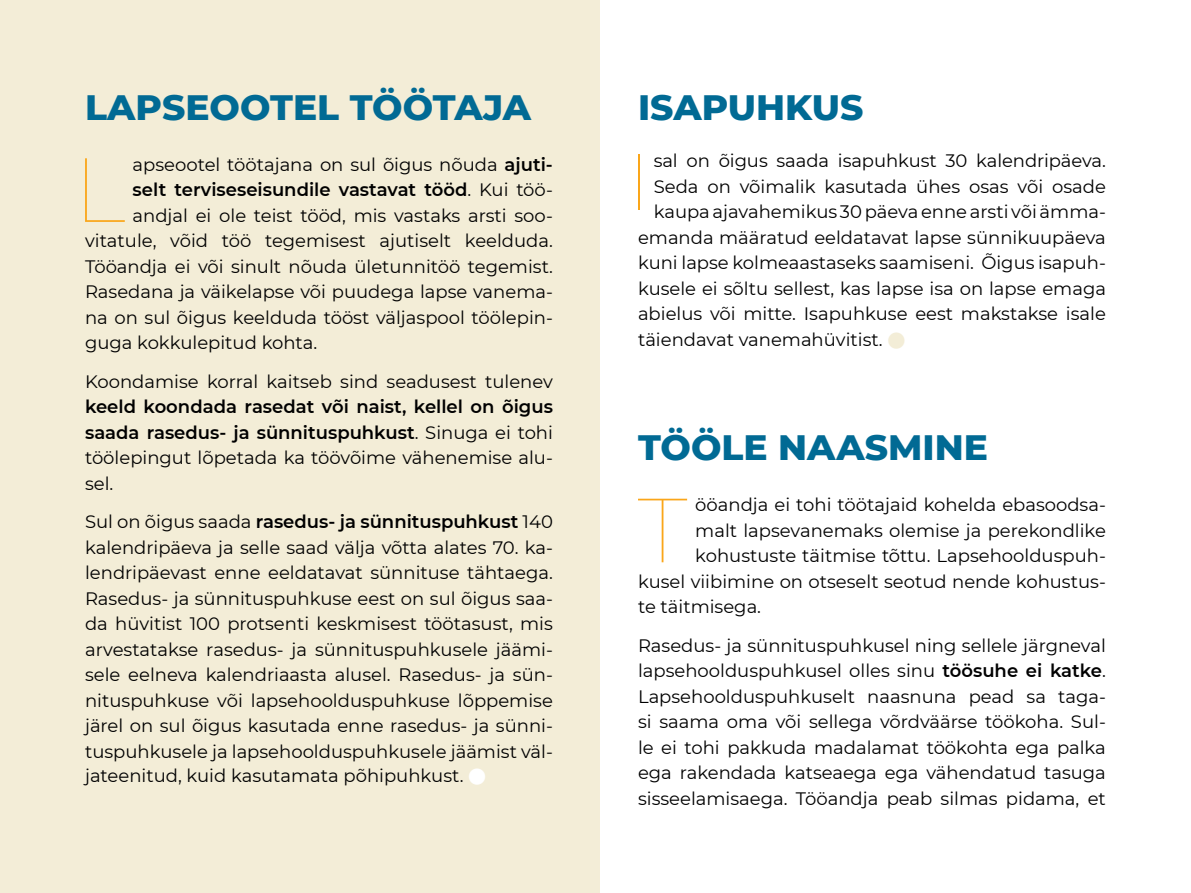
<style>
.page{position:relative;width:1191px;height:893px;background:#fff}
.page>*{position:absolute;margin:0;border:0;box-sizing:border-box;transform-origin:0 0}
.t1{font:100 90.9px "Montserrat";color:#faa61a}
.t2{font:100 79.65px "Montserrat";color:#faa61a}
.t3{font:800 36px "Montserrat";color:#016a94}
.t4{font:18px/25.3px "Montserrat";color:#000;text-align:justify}
.t5{font:600 18px/25.5px "Montserrat";color:#000;text-align:justify}
.s1{color:#f3edd7}
.s2{font-weight:600}
.s3{font-weight:400}
.s4{font-family:"Core Sans N Condensed";font-weight:700;color:#fff}
.s5{color:#fff}
.s6{font-family:"Core Sans N Condensed";font-weight:700;color:#f3edd7}
</style>
<div class="page">
<div style="left:0;top:0;width:600px;height:893px;background:#f3edd7"></div>
<h3 class="t3" style="left:85px;top:81px;width:447px">LAPSEOOTEL TÖÖTAJA</h3>
<h1 class="t1" style="left:73px;top:129px;width:75px">L<span class="s1">I</span></h1>
<p class="t4" style="left:133px;top:151px;width:422px">apseootel töötajana on sul õigus nõuda <span class="s2">ajuti-</span></p>
<p class="t5" style="left:133px;top:176px;width:422px">selt terviseseisundile vastavat tööd<span class="s3">. Kui töö-</span></p>
<p class="t4" style="left:133px;top:202px;width:422px">andjal ei ole teist tööd, mis vastaks arsti soo-</p>
<p class="t4" style="left:85px;top:228px;width:469px">vitatule, võid töö tegemisest ajutiselt keelduda.</p>
<p class="t4" style="left:85px;top:253px;width:469px">Tööandja ei või sinult nõuda ületunnitöö tegemist.</p>
<p class="t4" style="left:85px;top:279px;width:469px">Rasedana ja väikelapse või puudega lapse vanema-</p>
<p class="t4" style="left:85px;top:304px;width:469px">na on sul õigus keelduda tööst väljaspool töölepin-</p>
<p class="t4" style="left:85px;top:330px;width:234px">guga kokkulepitud kohta.</p>
<p class="t4" style="left:85px;top:368px;width:469px">Koondamise korral kaitseb sind seadusest tulenev</p>
<p class="t5" style="left:85px;top:393px;width:469px">keeld koondada rasedat või naist, kellel on õigus saada rasedus- ja sünnituspuhkust<span class="s3">. Sinuga ei tohi töölepingut lõpetada ka töövõime vähenemise alu&shy;sel.</span></p>
<p class="t4" style="left:85px;top:508px;width:469px">Sul on õigus saada <span class="s2">rasedus- ja sünnituspuhkust</span> 140 kalendripäeva ja selle saad välja võtta alates 70. ka&shy;lendripäevast enne eeldatavat sünnituse tähtaega.<br>Rasedus- ja sünnituspuhkuse eest on sul õigus saa&shy;da hüvitist 100 protsenti keskmisest töötasust, mis arvestatakse rasedus- ja sünnituspuhkusele jäämi&shy;sele eelneva kalendriaasta alusel. Rasedus- ja sün&shy;nituspuhkuse või lapsehoolduspuhkuse lõppemise järel on sul õigus kasutada enne rasedus- ja sünni&shy;tuspuhkusele ja lapsehoolduspuhkusele jäämist väl&shy;jateenitud, kuid kasutamata põhipuhkust. <span class="s4">●</span></p>
<h3 class="t3" style="left:638px;top:81px;width:227px">ISAPUHKUS</h3>
<h2 class="t2" style="left:627px;top:129px;width:37px">I<span class="s5">I</span></h2>
<p class="t4" style="left:653px;top:147px;width:453px">sal on õigus saada isapuhkust 30 kalendripäeva.</p>
<p class="t4" style="left:653px;top:173px;width:453px">Seda on võimalik kasutada ühes osas või osade</p>
<p class="t4" style="left:653px;top:198px;width:454px">kaupa ajavahemikus 30 päeva enne arsti või ämma-</p>
<p class="t4" style="left:638px;top:224px;width:469px">emanda määratud eeldatavat lapse sünnikuupäeva</p>
<p class="t4" style="left:638px;top:249px;width:469px">kuni lapse kolmeaastaseks saamiseni. Õigus isapuh-</p>
<p class="t4" style="left:638px;top:275px;width:469px">kusele ei sõltu sellest, kas lapse isa on lapse emaga</p>
<p class="t4" style="left:638px;top:300px;width:469px">abielus või mitte. Isapuhkuse eest makstakse isale</p>
<p class="t4" style="left:638px;top:326px;width:269px">täiendavat vanemahüvitist. <span class="s6">●</span></p>
<h3 class="t3" style="left:638px;top:421px;width:351px">TÖÖLE NAASMINE</h3>
<h1 class="t1" style="left:637px;top:469px;width:68px">T<span class="s5">I</span></h1>
<p class="t4" style="left:695px;top:492px;width:412px">ööandja ei tohi töötajaid kohelda ebasoodsa-</p>
<p class="t4" style="left:695px;top:517px;width:412px">malt lapsevanemaks olemise ja perekondlike</p>
<p class="t4" style="left:695px;top:543px;width:412px">kohustuste täitmise tõttu. Lapsehoolduspuh-</p>
<p class="t4" style="left:638px;top:568px;width:469px">kusel viibimine on otseselt seotud nende kohustus-</p>
<p class="t4" style="left:638px;top:594px;width:125px">te täitmisega.</p>
<p class="t4" style="left:638px;top:632px;width:469px">Rasedus- ja sünnituspuhkusel ning sellele järgneval lapsehoolduspuhkusel olles sinu <span class="s2">töösuhe ei katke</span>.<br>Lapsehoolduspuhkuselt naasnuna pead sa taga&shy;si saama oma või sellega võrdväärse töökoha. Sul&shy;le ei tohi pakkuda madalamat töökohta ega palka ega rakendada katseaega ega vähendatud tasuga sisseelamisaega. Tööandja peab silmas pidama, et</p>
</div>
